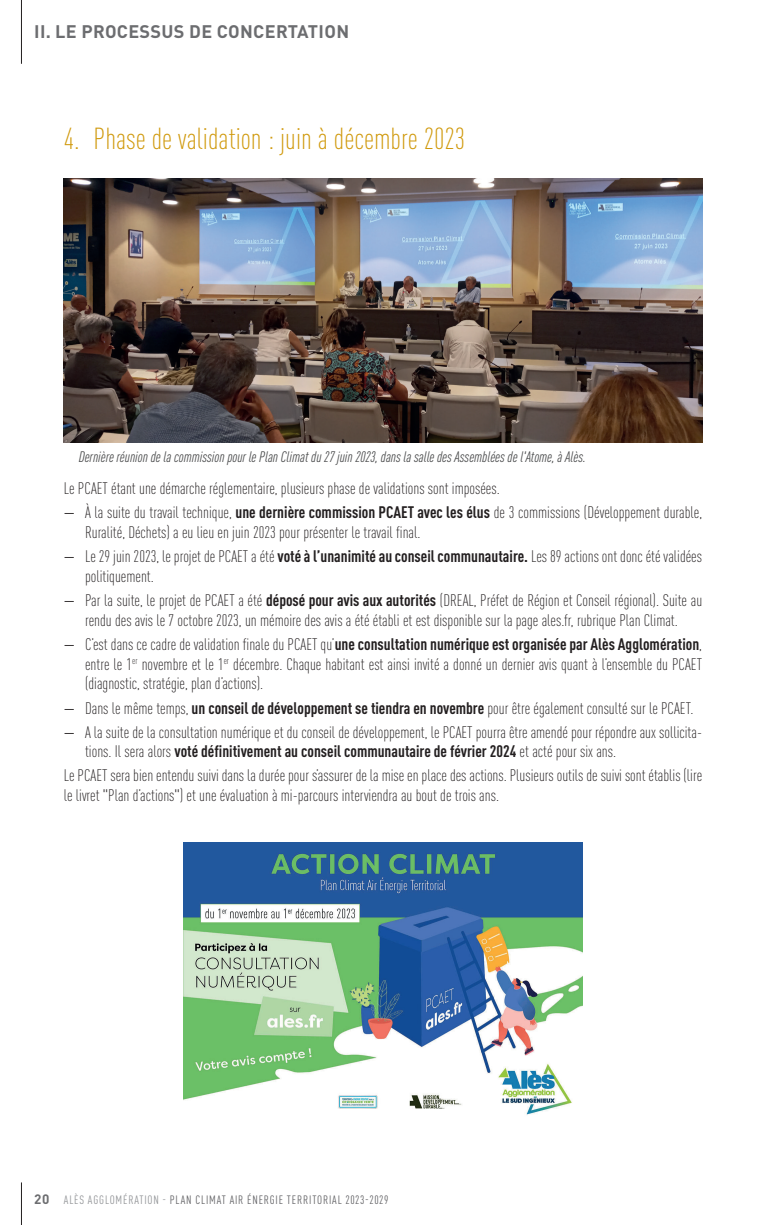
<style>
.page{position:relative;width:766px;height:1225px;background:#fff}
.page>*{position:absolute;margin:0;border:0;box-sizing:border-box;transform-origin:0 0}
.t1{font:300 condensed 30px "DIN Pro";color:#d0990c}
.t2{font:700 18px "DIN Pro";letter-spacing:.02em;color:#6c6d70}
.t3{font:300 condensed 16.5px/19.8px "DIN Pro";color:#231f20}
.t4{font:italic condensed 15px "DIN Pro";color:#4b4c4d}
.t5{font:condensed 12px "DIN Pro";letter-spacing:.07em;color:#636366}
.s1{font-weight:400}
.s2{font-weight:700}
.s3{font-weight:700;font-stretch:normal;font-size:13.5px;color:#6c6d70}
.s4{color:#939598}
</style>
<div class="page">
<hr style="left:21px;top:0;width:1px;height:64px;background:#231f20">
<hr style="left:21px;top:1182px;width:1px;height:43px;background:#231f20">
<img style="left:64px;top:179px;width:638px;height:263px">
<img style="left:183px;top:843px;width:399px;height:272px">
<p class="t2" style="left:34px;top:17px;width:316px">II. LE PROCESSUS DE CONCERTATION</p>
<h1 class="t1" style="left:64px;top:117px;width:403px">4. Phase de validation : juin à décembre 2023</h1>
<p class="t4" style="left:79px;top:445px;width:508px">Dernière réunion de la commission pour le Plan Climat du 27 juin 2023, dans la salle des Assemblées de l'Atome, à Alès.</p>
<p class="t3" style="left:64px;top:477px;width:437px">Le PCAET étant une démarche réglementaire, plusieurs phase de validations sont imposées.</p>
<p class="t3" style="left:85px;top:501px;width:618px;text-indent:-21px"><span class="s1">—</span> À la suite du travail technique, <span class="s2">une dernière commission PCAET avec les élus</span> de 3 commissions (Développement durable,<br>Ruralité, Déchets) a eu lieu en juin 2023 pour présenter le travail final.</p>
<p class="t3" style="left:85px;top:545px;width:618px;text-indent:-21px"><span class="s1">—</span> Le 29 juin 2023, le projet de PCAET a été <span class="s2">voté à l’unanimité au conseil communautaire.</span> Les 89 actions ont donc été validées politiquement.</p>
<p class="t3" style="left:64px;top:589px;width:639px;text-align:center"><span class="s1">—</span> Par la suite, le projet de PCAET a été <span class="s2">déposé pour avis aux autorités</span> (DREAL, Préfet de Région et Conseil régional). Suite au rendu des avis le 7 octobre 2023, un mémoire des avis a été établi et est disponible sur la page ales.fr, rubrique Plan Climat.</p>
<p class="t3" style="left:85px;top:633px;width:618px;text-align:justify;text-indent:-21px"><span class="s1">—</span> C’est dans ce cadre de validation finale du PCAET qu’<span class="s2">une consultation numérique est organisée par Alès Agglomération</span>, entre le 1<sup>er</sup> novembre et le 1<sup>er</sup> décembre. Chaque habitant est ainsi invité a donné un dernier avis quant à l’ensemble du PCAET (diagnostic, stratégie, plan d’actions).</p>
<p class="t3" style="left:64px;top:697px;width:631px"><span class="s1">—</span> Dans le même temps, <span class="s2">un conseil de développement se tiendra en novembre</span> pour être également consulté sur le PCAET.</p>
<p class="t3" style="left:85px;top:721px;width:618px;text-indent:-21px"><span class="s1">—</span> A la suite de la consultation numérique et du conseil de développement, le PCAET pourra être amendé pour répondre aux sollicita&shy;tions. Il sera alors <span class="s2">voté définitivement au conseil communautaire de février 2024</span> et acté pour six ans.</p>
<p class="t3" style="left:64px;top:764px;width:639px">Le PCAET sera bien entendu suivi dans la durée pour s’assurer de la mise en place des actions. Plusieurs outils de suivi sont établis (lire le livret "Plan d’actions") et une évaluation à mi-parcours interviendra au bout de trois ans.</p>
<p class="t5" style="left:34px;top:1190px;width:356px"><span class="s3">20</span> <span class="s4">ALÈS AGGLOMÉRATION -</span> PLAN CLIMAT AIR ÉNERGIE TERRITORIAL 2023-2029</p>
</div>
